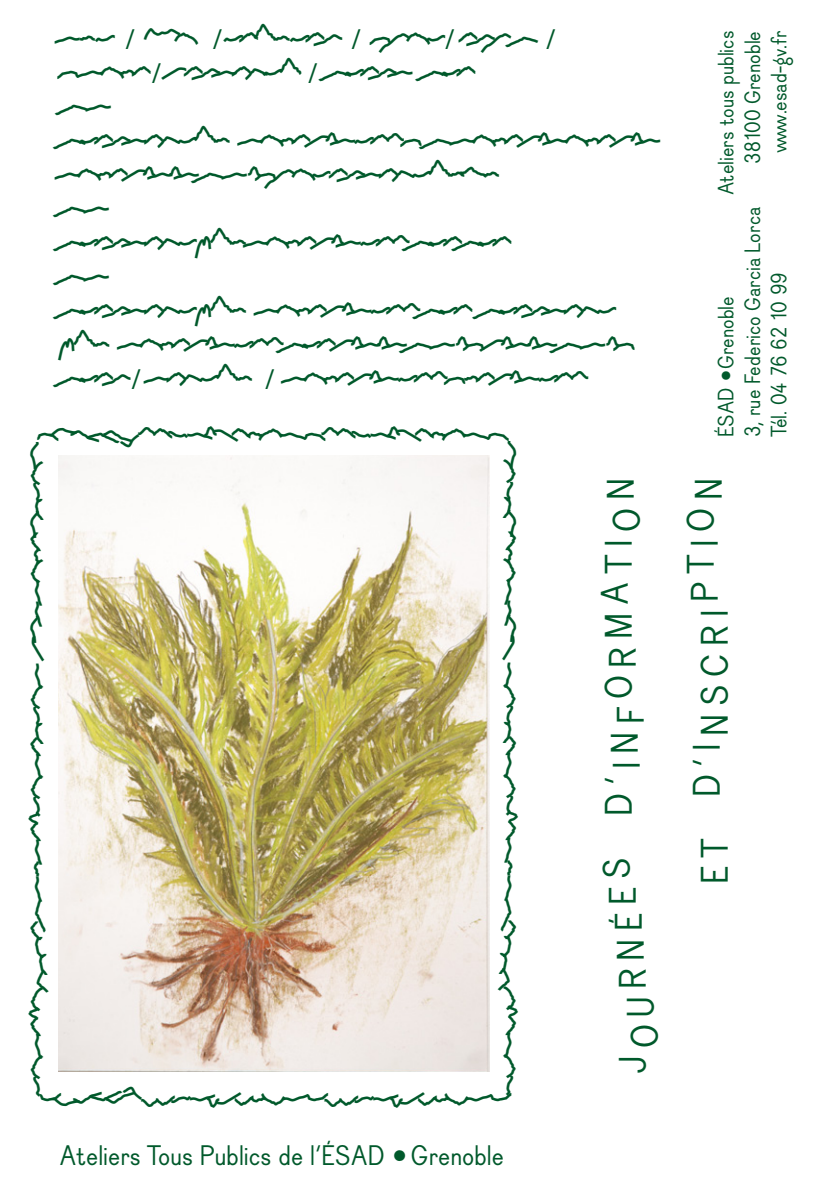
<style>
.page{position:relative;width:840px;height:1191px;background:#fff}
.page>*{position:absolute;margin:0;border:0;box-sizing:border-box;transform-origin:0 0}
.t1{font:42px/34px "Dauphine Dings";color:#00592b}
.t2{font:38px "Dauphine";letter-spacing:.2em;color:#00592b}
.t3{font:28px "Dauphine";color:#00592b}
.t4{font:22px/26.4px "Dauphine";color:#00592b}
.s1{font-family:"Dauphine";font-size:28px}
</style>
<div class="page">
<img style="left:58px;top:455px;width:432px;height:617px">
<p class="t1" style="left:59px;top:21px;width:600px">deh <span class="s1">/</span> Á á <span class="s1">/</span> h j geh ja <span class="s1">/</span> kqá h<span class="s1">/</span> jaq b <span class="s1">/<br></span>k dáe j <span class="s1">/</span> p jad jnhg <span class="s1">/</span> b h jad b h j<br>b d<br>b h jad jn hge dáe jp ld h j çk b dáe jp ldáe jp ld dáe jp ldldb d lkqá h jad jn hgeà e<br>b d<br>b h jad jn hvgedáe jp ld h j çb h jb h j<br>b d<br>b h jad jn hvge dáe jp ld h j çb h j b h jad jn h vge dáe jp ld h j çb h jp ldldb d lkp ldldb d lk b h ja <span class="s1">/</span> d jn hge <span class="s1">/</span> dáe jp ld h j çke jp ld h j ç</p>
<p class="t4" style="left:713px;top:195px;width:166px;text-align:right;rotate:-90deg">Ateliers tous publics<br>38100 Grenoble www.esad-gv.fr</p>
<p class="t4" style="left:713px;top:437px;width:232px;rotate:-90deg">ÉSAD •Grenoble<br>3, rue Federico Garcia Lorca<br>Tél. 04 76 62 10 99</p>
<p class="t1" style="left:19px;top:1095px;width:657px;rotate:-90deg">há d jlá nkk jbded jlhá d jkhá d pâd dáe jâkháâ</p>
<p class="t1" style="left:509px;top:1117px;width:468px;rotate:-180deg">k dáe jp ld h jçk dáe jp ld h jç8a ab âk</p>
<p class="t3" style="left:59px;top:1141px;width:445px">Ateliers Tous Publics de l’ÉSAD • Grenoble</p>
<p class="t2" style="left:602px;top:1074px;width:597px;rotate:-90deg">JOURNÉES D’INFORMATION</p>
<p class="t2" style="left:688px;top:883px;width:407px;rotate:-90deg">ET D’INSCRIPTION</p>
</div>
